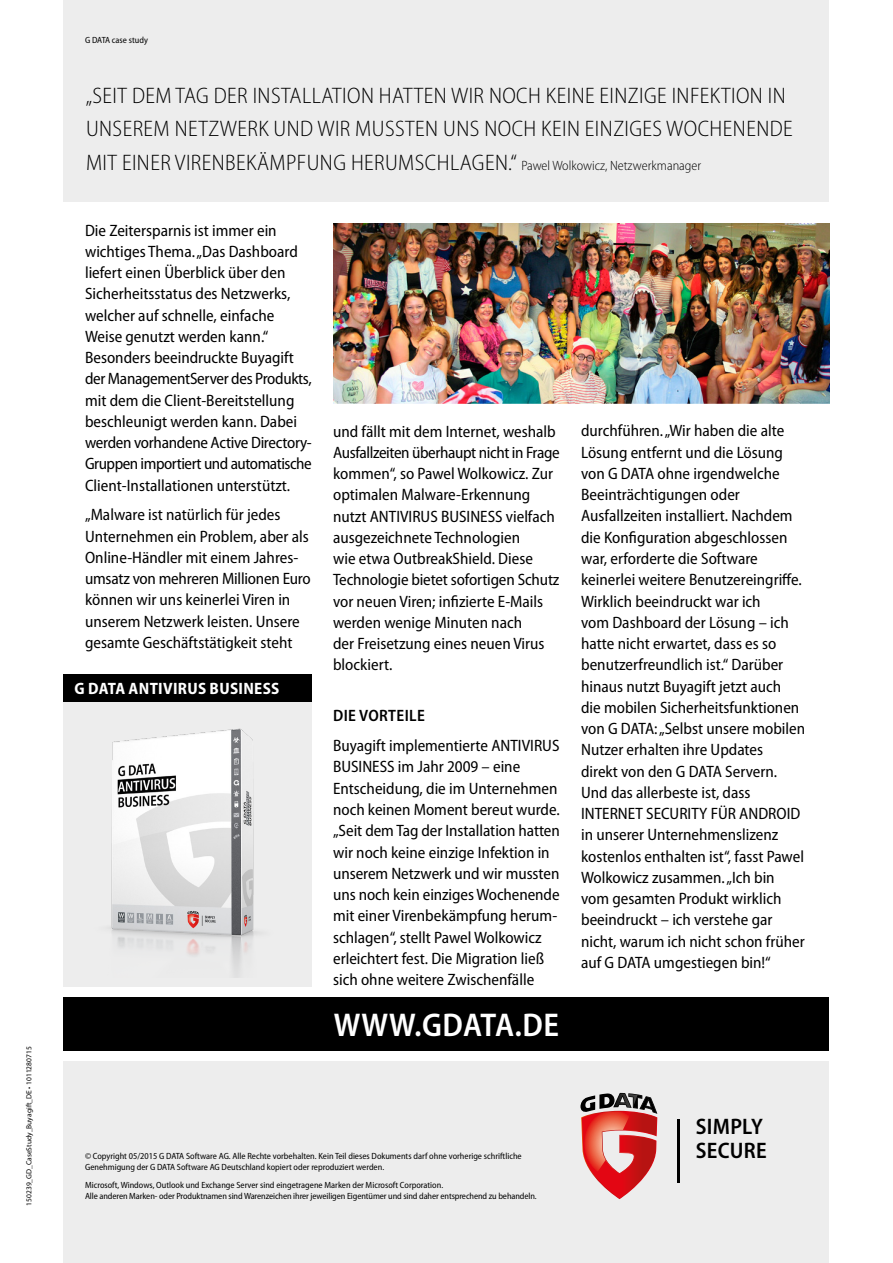
<style>
.page{position:relative;width:893px;height:1263px;background:#fff}
.page>*{position:absolute;margin:0;border:0;box-sizing:border-box;transform-origin:0 0}
.t1{font:600 semi-condensed 33px "Myriad Pro";letter-spacing:.02em;color:#fff}
.t2{font:300 semi-condensed 22.5px/33.8px "Myriad Pro";letter-spacing:.02em;color:#000}
.t3{font:600 semi-condensed 22.5px/23.9px "Myriad Pro";letter-spacing:.015em;color:#000}
.t4{font:semi-condensed 16.5px/21.3px "Myriad Pro";color:#000}
.t5{font:700 semi-condensed 16.5px "Myriad Pro";letter-spacing:.02em;color:#fff}
.t6{font:600 semi-condensed 16.5px "Myriad Pro";letter-spacing:.02em;color:#000}
.t7{font:semi-condensed 9px/11.2px "Myriad Pro";color:#000}
.t8{font:7.5px "Myriad Pro";color:#000}
.s1{font-size:13.5px}
</style>
<div class="page">
<div style="left:64px;top:0;width:765px;height:202px;background:#ededed"></div>
<div style="left:64px;top:1061px;width:765px;height:202px;background:#ededed"></div>
<div style="left:64px;top:997px;width:765px;height:53px;background:#000"></div>
<svg style="left:580px;top:1093px;width:77px;height:106px"></svg>
<hr style="left:677px;top:1119px;width:2px;height:63px;background:#000">
<img style="left:333px;top:223px;width:496px;height:180px">
<div style="left:64px;top:674px;width:248px;height:28px;background:#000"></div>
<div style="left:64px;top:702px;width:248px;height:284px;background:#ededed"></div>
<img style="left:110px;top:728px;width:149px;height:249px">
<p class="t8" style="left:24px;top:1205px;width:161px;rotate:-90deg">150239_GD_CaseStudy_Buyagift_DE • 1011280715</p>
<p class="t7" style="left:85px;top:34px;width:64px">G DATA case study</p>
<h2 class="t2" style="left:86px;top:78px;width:708px">„SEIT DEM TAG DER INSTALLATION HATTEN WIR NOCH KEINE EINZIGE INFEKTION IN<br>UNSEREM NETZWERK UND WIR MUSSTEN UNS NOCH KEIN EINZIGES WOCHENENDE<br>MIT EINER VIRENBEKÄMPFUNG HERUMSCHLAGEN.“ <span class="s1">Pawel Wolkowicz, Netzwerkmanager</span></h2>
<p class="t4" style="left:85px;top:219px;width:228px">Die Zeitersparnis ist immer ein wichtiges Thema. „Das Dashboard liefert einen Überblick über den Sicherheitsstatus des Netzwerks, welcher auf schnelle, einfache Weise genutzt werden kann.“ Besonders beeindruckte Buyagift der ManagementServer des Produkts, mit dem die Client-Bereitstellung beschleunigt werden kann. Dabei werden vorhandene Active Directory-Gruppen importiert und automatische Client-Installationen unterstützt.</p>
<p class="t4" style="left:85px;top:504px;width:227px">„Malware ist natürlich für jedes Unternehmen ein Problem, aber als Online-Händler mit einem Jahres&shy;umsatz von mehreren Millionen Euro können wir uns keinerlei Viren in unserem Netzwerk leisten. Unsere gesamte Geschäftstätigkeit steht</p>
<p class="t5" style="left:75px;top:678px;width:206px">G DATA ANTIVIRUS BUSINESS</p>
<p class="t4" style="left:333px;top:420px;width:228px">und fällt mit dem Internet, weshalb<br>Ausfallzeiten überhaupt nicht in Frage kommen“, so Pawel Wolkowicz. Zur optimalen Malware-Erkennung nutzt ANTIVIRUS BUSINESS vielfach ausgezeichnete Technologien<br>wie etwa OutbreakShield. Diese<br>Technologie bietet sofortigen Schutz vor neuen Viren; infizierte E-Mails werden wenige Minuten nach<br>der Freisetzung eines neuen Virus blockiert.</p>
<p class="t6" style="left:333px;top:705px;width:93px">DIE VORTEILE</p>
<p class="t4" style="left:333px;top:735px;width:228px">Buyagift implementierte ANTIVIRUS BUSINESS im Jahr 2009 – eine Entscheidung, die im Unternehmen noch keinen Moment bereut wurde. „Seit dem Tag der Installation hatten wir noch keine einzige Infektion in unserem Netzwerk und wir mussten uns noch kein einziges Wochenende mit einer Virenbekämpfung herum&shy;schlagen“, stellt Pawel Wolkowicz erleichtert fest. Die Migration ließ sich ohne weitere Zwischenfälle</p>
<h1 class="t1" style="left:334px;top:1004px;width:227px">WWW.GDATA.DE</h1>
<p class="t4" style="left:581px;top:420px;width:226px">durchführen. „Wir haben die alte<br>Lösung entfernt und die Lösung von G DATA ohne irgendwelche<br>Beeinträchtigungen oder<br>Ausfallzeiten installiert. Nachdem die Konfiguration abgeschlossen war, erforderte die Software keinerlei weitere Benutzereingriffe.<br>Wirklich beeindruckt war ich<br>vom Dashboard der Lösung – ich hatte nicht erwartet, dass es so benutzerfreundlich ist.“ Darüber hinaus nutzt Buyagift jetzt auch<br>die mobilen Sicherheitsfunktionen von G DATA: „Selbst unsere mobilen<br>Nutzer erhalten ihre Updates<br>direkt von den G DATA Servern.<br>Und das allerbeste ist, dass<br>INTERNET SECURITY FÜR ANDROID in unserer Unternehmenslizenz kostenlos enthalten ist“, fasst Pawel<br>Wolkowicz zusammen. „Ich bin vom gesamten Produkt wirklich beeindruckt – ich verstehe gar nicht, warum ich nicht schon früher auf G DATA umgestiegen bin!“</p>
<p class="t7" style="left:85px;top:1150px;width:438px">© Copyright 05/2015 G DATA Software AG. Alle Rechte vorbehalten. Kein Teil dieses Dokuments darf ohne vorherige schriftliche<br>Genehmigung der G DATA Software AG Deutschland kopiert oder reproduziert werden.</p>
<p class="t7" style="left:85px;top:1179px;width:453px">Microsoft, Windows, Outlook und Exchange Server sind eingetragene Marken der Microsoft Corporation.<br>Alle anderen Marken- oder Produktnamen sind Warenzeichen ihrer jeweiligen Eigentümer und sind daher entsprechend zu behandeln.</p>
<h2 class="t3" style="left:696px;top:1114px;width:73px">SIMPLY<br>SECURE</h2>
</div>
